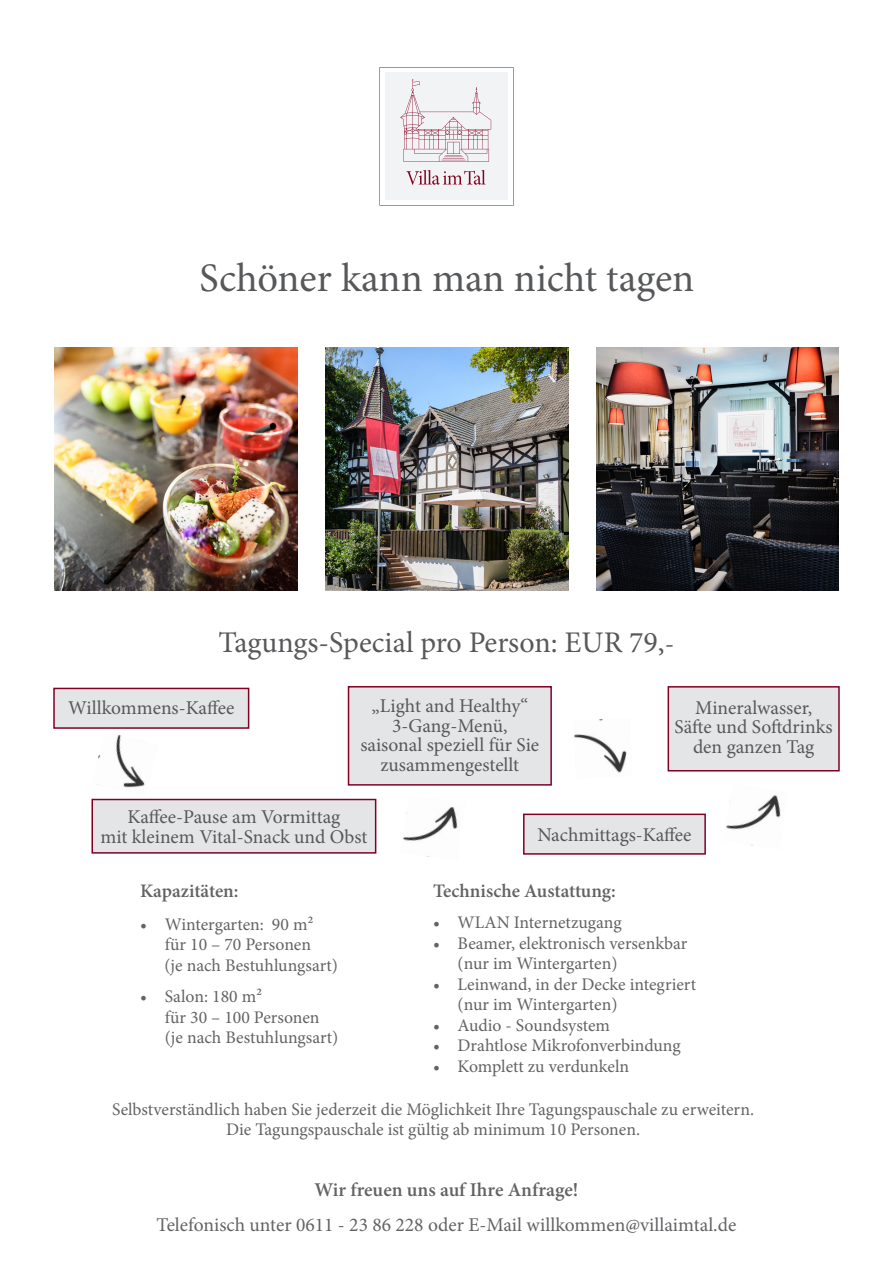
<style>
.page{position:relative;width:893px;height:1263px;background:#fff}
.page>*{position:absolute;margin:0;border:0;box-sizing:border-box;transform-origin:0 0}
.t1{font:40.5px "Minion Pro";letter-spacing:-.005em;color:#57585a}
.t2{font:30px "Minion Pro";color:#57585a}
.t3{font:19.5px/19.5px "Minion Pro";color:#57585a;text-align:center}
.t4{font:19.5px "Minion Pro";color:#636366}
.t5{font:600 19.5px "Minion Pro";color:#636366}
.t6{font:600 19.05px "Minion Pro";letter-spacing:-.005em;color:#636366}
.t7{font:17.7px/20.4px "Minion Pro";color:#636366}
.s1{font-size:27px}
</style>
<div class="page">
<svg style="left:379px;top:67px;width:134px;height:139px"></svg>
<img style="left:596px;top:348px;width:243px;height:242px">
<div style="left:54px;top:688px;width:195px;height:40px;background:#e4e5e7"></div>
<div style="left:53px;top:688px;width:196px;height:41px;border:2px solid #820123"></div>
<img style="left:55px;top:348px;width:242px;height:242px">
<img style="left:326px;top:348px;width:242px;height:242px">
<div style="left:348px;top:687px;width:203px;height:98px;background:#e4e5e7"></div>
<div style="left:348px;top:686px;width:204px;height:100px;border:2px solid #820123"></div>
<div style="left:524px;top:814px;width:181px;height:40px;background:#e4e5e7"></div>
<div style="left:523px;top:813px;width:183px;height:42px;border:2px solid #820123"></div>
<div style="left:668px;top:687px;width:171px;height:84px;background:#e4e5e7"></div>
<div style="left:668px;top:686px;width:172px;height:85px;border:2px solid #820123"></div>
<div style="left:92px;top:799px;width:284px;height:54px;background:#e4e5e7"></div>
<div style="left:91px;top:799px;width:285px;height:55px;border:2px solid #820123"></div>
<img style="left:97px;top:735px;width:48px;height:53px">
<img style="left:403px;top:807px;width:55px;height:50px">
<img style="left:574px;top:719px;width:53px;height:54px">
<img style="left:726px;top:795px;width:55px;height:51px">
<h1 class="t1" style="left:199px;top:251px;width:496px">Schöner kann man nicht tagen</h1>
<h2 class="t2" style="left:219px;top:622px;width:457px">Tagungs-Special pro Person: EUR 79,<span class="s1">-</span></h2>
<p class="t3" style="left:68px;top:698px;width:168px">Willkommens-Kaffee</p>
<p class="t3" style="left:360px;top:696px;width:180px">„Light and Healthy“<br>3-Gang-Menü, saisonal speziell für Sie zusammengestellt</p>
<p class="t3" style="left:675px;top:698px;width:160px">Mineralwasser,<br>Säfte und Softdrinks den ganzen Tag</p>
<p class="t3" style="left:100px;top:807px;width:269px">Kaffee-Pause am Vormittag<br>mit kleinem Vital-Snack und Obst</p>
<p class="t3" style="left:537px;top:825px;width:156px">Nachmittags-Kaffee</p>
<p class="t6" style="left:433px;top:878px;width:184px">Technische Austattung:</p>
<p class="t7" style="left:433px;top:913px;width:190px">• WLAN Internetzugang</p>
<p class="t7" style="left:458px;top:933px;width:231px;text-indent:-25px">• Beamer, elektronisch versenkbar (nur im Wintergarten)</p>
<p class="t7" style="left:458px;top:974px;width:240px;text-indent:-25px">• Leinwand, in der Decke integriert (nur im Wintergarten)</p>
<p class="t7" style="left:433px;top:1015px;width:179px">• Audio - Soundsystem</p>
<p class="t7" style="left:433px;top:1035px;width:249px">• Drahtlose Mikrofonverbindung</p>
<p class="t7" style="left:433px;top:1056px;width:198px">• Komplett zu verdunkeln</p>
<p class="t7" style="left:112px;top:1099px;width:643px;text-align:center">Selbstverständlich haben Sie jederzeit die Möglichkeit Ihre Tagungspauschale zu erweitern.<br>Die Tagungspauschale ist gültig ab minimum 10 Personen.</p>
<p class="t6" style="left:140px;top:878px;width:100px">Kapazitäten:</p>
<p class="t7" style="left:164px;top:914px;width:175px;text-indent:-24px">• Wintergarten: 90 m2 für 10 – 70 Personen<br>(je nach Bestuhlungsart)</p>
<p class="t7" style="left:165px;top:986px;width:175px;text-indent:-25px">• Salon: 180 m2<br>für 30 – 100 Personen (je nach Bestuhlungsart)</p>
<p class="t5" style="left:315px;top:1176px;width:265px">Wir freuen uns auf Ihre Anfrage!</p>
<p class="t4" style="left:157px;top:1211px;width:581px">Telefonisch unter 0611 - 23 86 228 oder E-Mail willkommen@villaimtal.de</p>
</div>
